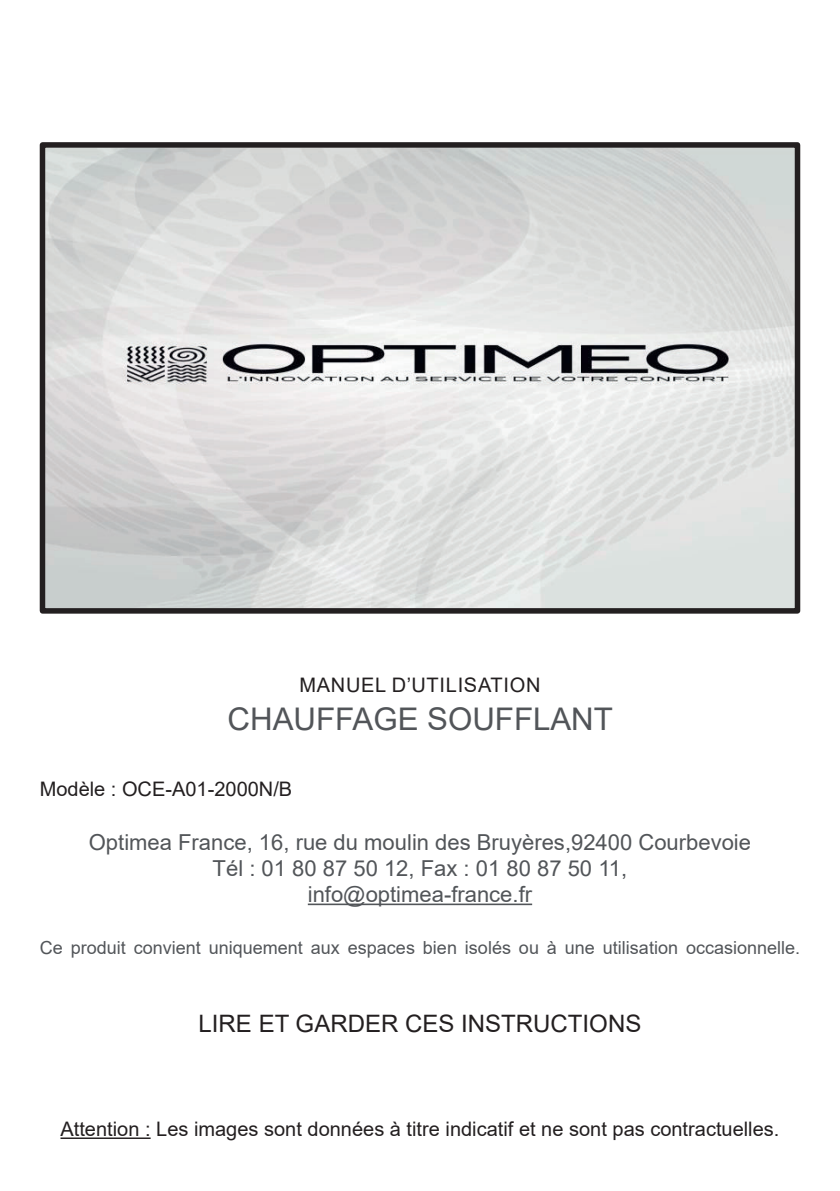
<style>
.page{position:relative;width:840px;height:1191px;background:#fff}
.page>*{position:absolute;margin:0;border:0;box-sizing:border-box;transform-origin:0 0}
.t1{font:31.2px "Arial";color:#525559}
.t2{font:24px "Arial";color:#231f20}
.t3{font:22px/26px "Arial";color:#525559;text-align:center}
.t4{font:20px "Arial";color:#231f20}
.t5{font:20px "Arial";letter-spacing:.035em;color:#231f20}
.t6{font:18px "Arial";color:#525559}
</style>
<div class="page">
<hr style="left:307px;top:903px;width:225px;height:2px;background:#525559">
<hr style="left:60px;top:1137px;width:90px;height:2px;background:#231f20">
<img style="left:47px;top:149px;width:745px;height:457px">
<div style="left:40px;top:142px;width:759px;height:471px;border:6px solid #231f20"></div>
<p class="t5" style="left:299px;top:671px;width:242px">MANUEL D’UTILISATION</p>
<h1 class="t1" style="left:227px;top:697px;width:386px">CHAUFFAGE SOUFFLANT</h1>
<p class="t4" style="left:40px;top:775px;width:254px">Modèle : OCE-A01-2000N/B</p>
<p class="t3" style="left:89px;top:829px;width:663px">Optimea France, 16, rue du moulin des Bruyères,92400 Courbevoie<br>Tél : 01 80 87 50 12, Fax : 01 80 87 50 11,<br>info@optimea-france.fr</p>
<p class="t6" style="left:40px;top:935px;width:761px">Ce produit convient uniquement aux espaces bien isolés ou à une utilisation occasionnelle.</p>
<p class="t2" style="left:198px;top:1007px;width:444px">LIRE ET GARDER CES INSTRUCTIONS</p>
<p class="t4" style="left:60px;top:1115px;width:720px">Attention : Les images sont données à titre indicatif et ne sont pas contractuelles.</p>
</div>
